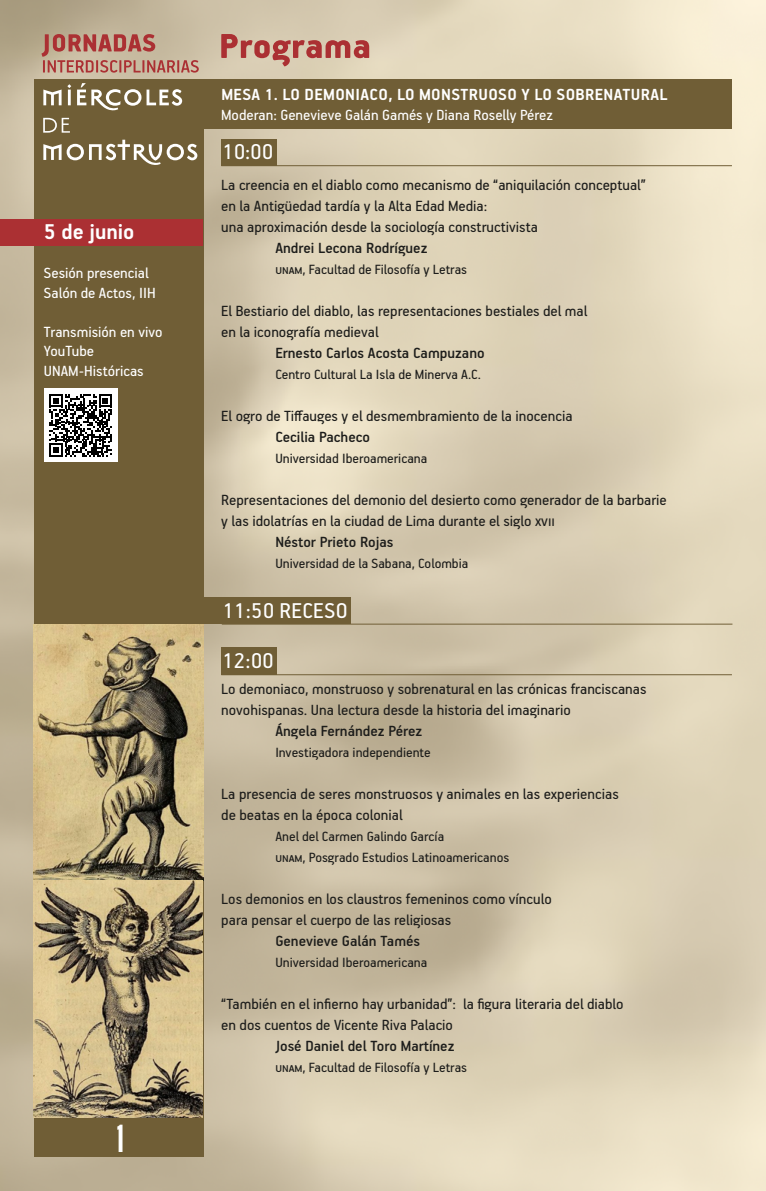
<style>
.page{position:relative;width:766px;height:1191px;background:#fff}
.page>*{position:absolute;margin:0;border:0;box-sizing:border-box;transform-origin:0 0}
.t1{font:39px "Magno Sans Variable Roman";color:#fff}
.t2{font:24px/49.8px "PF Handbook Pro";letter-spacing:.02em;color:#fff}
.t3{font:700 24px "PF Handbook Pro";color:#fff}
.t4{font:24px "PF Handbook Pro";color:#fff}
.t5{font:700 18px "PF Handbook Pro";letter-spacing:.02em;color:#fff}
.t6{font:16.5px/21px "PF Handbook Pro";color:#1d1d1b}
.t7{font:500 16.5px "PF Handbook Pro";color:#1d1d1b}
.t8{font:16.5px/19.5px "PF Handbook Pro";color:#fff}
.t9{font:15px/21px "PF Handbook Pro";color:#1d1d1b}
</style>
<div class="page">
<img style="left:0;top:0;width:765px;height:1191px">
<svg style="left:41px;top:34px;width:158px;height:39px;background:#be8f7e"></svg>
<div style="left:34px;top:79px;width:169px;height:1078px;background:#705e36"></div>
<svg style="left:43px;top:84px;width:28px;height:21px"></svg>
<svg style="left:77px;top:83px;width:105px;height:28px"></svg>
<svg style="left:43px;top:118px;width:27px;height:15px"></svg>
<svg style="left:43px;top:140px;width:154px;height:25px"></svg>
<div style="left:203px;top:79px;width:528px;height:50px;background:#705e36"></div>
<div style="left:0;top:219px;width:203px;height:27px;background:#ab3033"></div>
<svg style="left:221px;top:34px;width:148px;height:33px;background:#c99787"></svg>
<img style="left:34px;top:624px;width:170px;height:494px">
<div style="left:44px;top:388px;width:73px;height:74px;background:#fff"></div>
<svg style="left:49px;top:394px;width:63px;height:62px"></svg>
<div style="left:202px;top:597px;width:149px;height:27px;background:#705e36"></div>
<hr style="left:222px;top:624px;width:510px;height:1px;background:#705e36">
<div style="left:221px;top:647px;width:55px;height:27px;background:#705e36"></div>
<hr style="left:221px;top:674px;width:510px;height:1px;background:#705e36">
<div style="left:221px;top:139px;width:55px;height:26px;background:#705e36"></div>
<hr style="left:221px;top:165px;width:510px;height:1px;background:#705e36">
<h2 class="t3" style="left:44px;top:217px;width:92px">5 de junio</h2>
<p class="t8" style="left:44px;top:263px;width:113px">Sesión presencial<br>Salón de Actos, IIH</p>
<p class="t8" style="left:44px;top:321px;width:120px">Transmisión en vivo<br>YouTube<br>UNAM-Históricas</p>
<h1 class="t1" style="left:117px;top:1115px;width:9px">1</h1>
<p class="t5" style="left:221px;top:84px;width:447px">MESA 1. LO DEMONIACO, LO MONSTRUOSO Y LO SOBRENATURAL</p>
<p class="t8" style="left:221px;top:104px;width:333px">Moderan: Genevieve Galán Gamés y Diana Roselly Pérez</p>
<h2 class="t4" style="left:222px;top:137px;width:52px">10:00</h2>
<p class="t6" style="left:221px;top:174px;width:426px">La creencia en el diablo como mecanismo de “aniquilación conceptual” en la Antigüedad tardía y la Alta Edad Media:<br>una aproximación desde la sociología constructivista</p>
<p class="t7" style="left:275px;top:238px;width:154px">Andrei Lecona Rodríguez</p>
<p class="t9" style="left:275px;top:258px;width:193px">unam, Facultad de Filosofía y Letras</p>
<p class="t6" style="left:221px;top:300px;width:367px">El Bestiario del diablo, las representaciones bestiales del mal en la iconografía medieval</p>
<p class="t7" style="left:275px;top:343px;width:211px">Ernesto Carlos Acosta Campuzano</p>
<p class="t9" style="left:275px;top:363px;width:207px">Centro Cultural La Isla de Minerva A.C.</p>
<p class="t6" style="left:221px;top:405px;width:353px">El ogro de Tiffauges y el desmembramiento de la inocencia</p>
<p class="t7" style="left:275px;top:427px;width:96px">Cecilia Pacheco</p>
<p class="t9" style="left:275px;top:447px;width:154px">Universidad Iberoamericana</p>
<p class="t6" style="left:221px;top:489px;width:447px">Representaciones del demonio del desierto como generador de la barbarie y las idolatrías en la ciudad de Lima durante el siglo xvii</p>
<p class="t7" style="left:275px;top:532px;width:120px">Néstor Prieto Rojas</p>
<p class="t9" style="left:275px;top:552px;width:194px">Universidad de la Sabana, Colombia</p>
<h2 class="t2" style="left:222px;top:585px;width:127px">11:50 RECESO<br>12:00</h2>
<p class="t6" style="left:221px;top:678px;width:426px">Lo demoniaco, monstruoso y sobrenatural en las crónicas franciscanas novohispanas. Una lectura desde la historia del imaginario</p>
<p class="t7" style="left:275px;top:721px;width:149px">Ángela Fernández Pérez</p>
<p class="t9" style="left:275px;top:741px;width:157px">Investigadora independiente</p>
<p class="t6" style="left:221px;top:783px;width:399px">La presencia de seres monstruosos y animales en las experiencias de beatas en la época colonial</p>
<p class="t9" style="left:275px;top:825px;width:235px">Anel del Carmen Galindo García<br>unam, Posgrado Estudios Latinoamericanos</p>
<p class="t6" style="left:221px;top:888px;width:332px">Los demonios en los claustros femeninos como vínculo para pensar el cuerpo de las religiosas</p>
<p class="t7" style="left:275px;top:931px;width:146px">Genevieve Galán Tamés</p>
<p class="t9" style="left:275px;top:951px;width:154px">Universidad Iberoamericana</p>
<p class="t6" style="left:221px;top:993px;width:404px">“También en el infierno hay urbanidad”: la figura literaria del diablo en dos cuentos de Vicente Riva Palacio</p>
<p class="t7" style="left:275px;top:1036px;width:181px">José Daniel del Toro Martínez</p>
<p class="t9" style="left:275px;top:1056px;width:193px">unam, Facultad de Filosofía y Letras</p>
</div>
